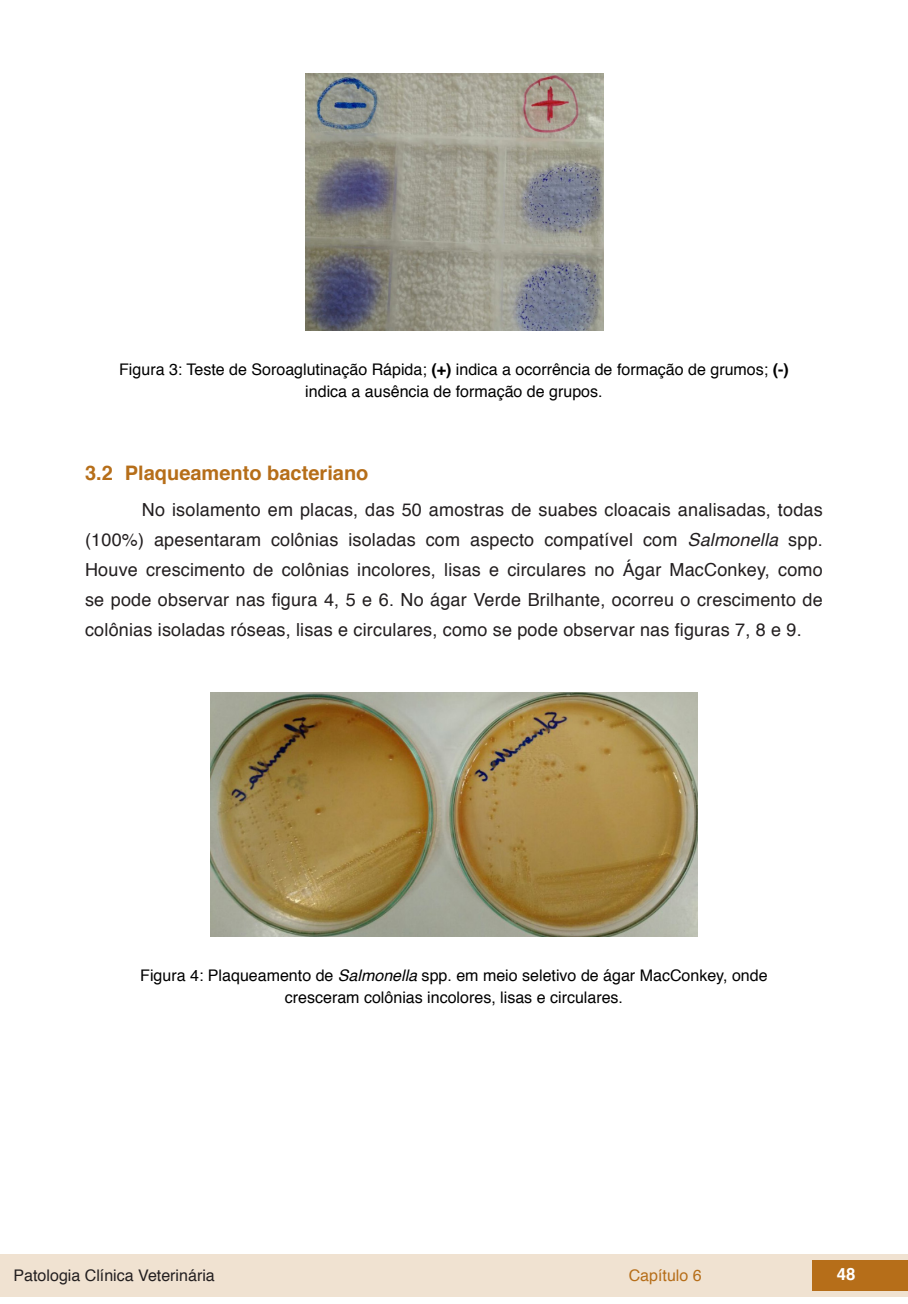
<style>
.page{position:relative;width:908px;height:1304px;background:#fff}
.page>*{position:absolute;margin:0;border:0;box-sizing:border-box;transform-origin:0 0}
.t1{font:700 20px "Helvetica";color:#b66e19}
.txt{font:18px/30px "Helvetica";letter-spacing:.01em;color:#231f20;text-align:justify}
.t2{font:700 16.8px "Helvetica";color:#fff}
.info_tab_graf_imag{font:16px/22px "Helvetica";color:#000;text-align:center}
.t3{font:16px "Helvetica";color:#231f20}
.t4{font:16px "Helvetica";color:#b66e19}
.s1{font-weight:700}
.s2{font-style:italic}
</style>
<div class="page">
<div style="left:0;top:1254px;width:906px;height:43px;background:#f0e2d1"></div>
<div style="left:812px;top:1261px;width:95px;height:30px;background:#b66e19"></div>
<img style="left:305px;top:74px;width:297px;height:257px">
<img style="left:211px;top:692px;width:486px;height:245px">
<p class="info_tab_graf_imag" style="left:119px;top:359px;width:670px">Figura 3: Teste de Soroaglutinação Rápida; <span class="s1">(+)</span> indica a ocorrência de formação de grumos; <span class="s1">(-) </span>indica a ausência de formação de grupos.</p>
<p class="t1" style="left:85px;top:457px;width:285px">3.2 Plaqueamento bacteriano</p>
<p class="txt" style="left:85px;top:495px;width:739px;text-indent:57px">No isolamento em placas, das 50 amostras de suabes cloacais analisadas, todas (100%) apesentaram colônias isoladas com aspecto compatível com <span class="s2">Salmonella</span> spp.<br>Houve crescimento de colônias incolores, lisas e circulares no Ágar MacConkey, como se pode observar nas figura 4, 5 e 6. No ágar Verde Brilhante, ocorreu o crescimento de colônias isoladas róseas, lisas e circulares, como se pode observar nas figuras 7, 8 e 9.</p>
<p class="info_tab_graf_imag" style="left:140px;top:965px;width:628px">Figura 4: Plaqueamento de <span class="s2">Salmonella</span> spp. em meio seletivo de ágar MacConkey, onde cresceram colônias incolores, lisas e circulares.</p>
<p class="t3" style="left:14px;top:1263px;width:202px">Patologia Clínica Veterinária</p>
<p class="t4" style="left:628px;top:1263px;width:74px">Capítulo 6</p>
<p class="t2" style="left:836px;top:1261px;width:20px">48</p>
</div>
